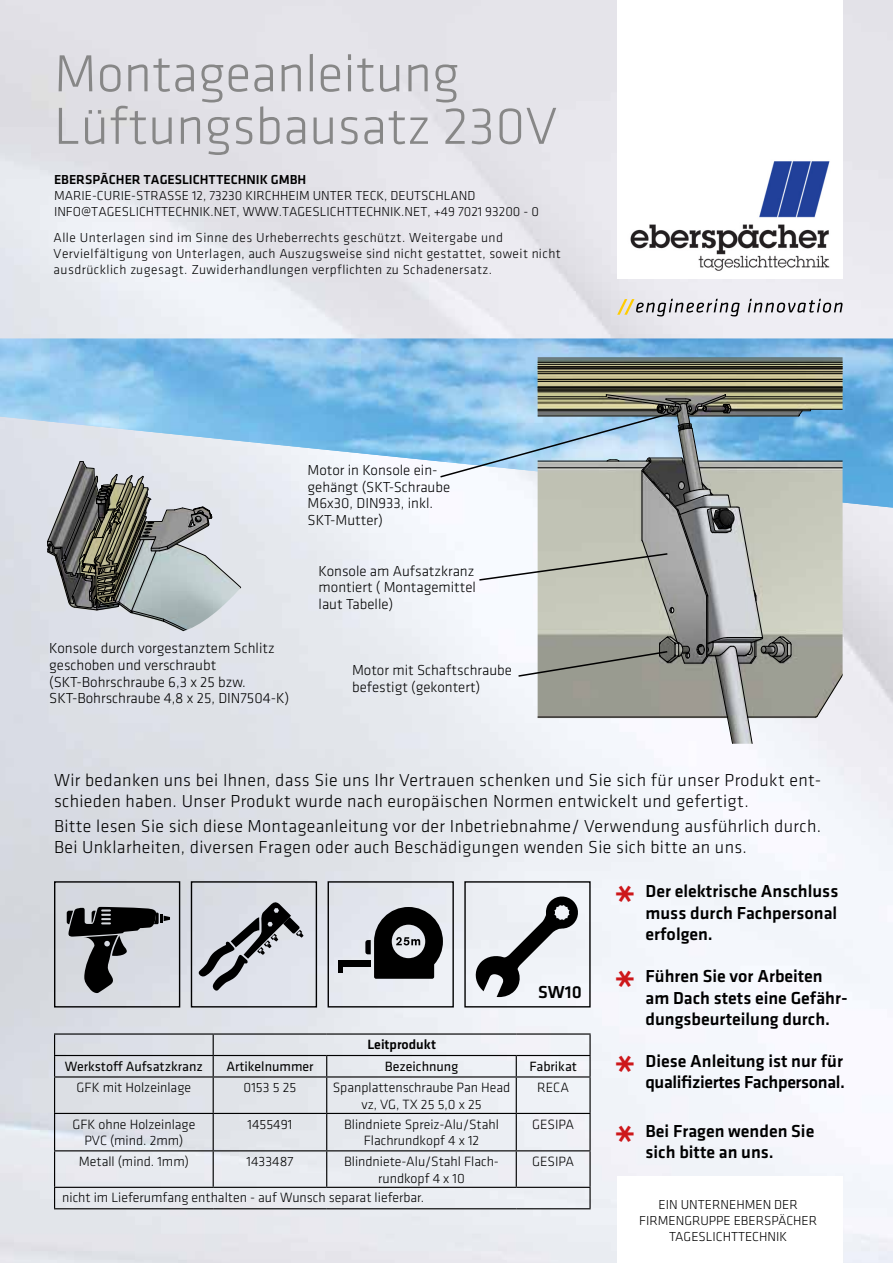
<style>
.page{position:relative;width:893px;height:1263px;background:#fff}
.page>*{position:absolute;margin:0;border:0;box-sizing:border-box;transform-origin:0 0}
.t1{font:300 54px/52.5px "Klavika Basic";color:#878787}
.t2{font:700 45px "Klavika Basic";color:#cd171a}
.t3{font:300 18px/21px "Klavika Basic";letter-spacing:.02em;color:#000}
.t4{font:500 18px/21.6px "Klavika Basic";color:#000}
.t5{font:500 18px/21.6px "Klavika Basic";letter-spacing:-.02em;color:#000}
.t6{font:300 15px/16.8px "Klavika Basic";color:#000}
.t7{font:300 13.95px/16.6px "Klavika Basic";color:#000;text-align:center}
.t8{font:13.95px "Klavika Basic";color:#000}
.t9{font:500 13.95px "Klavika Basic";color:#000}
.t10{font:300 13.5px/16.2px "Klavika Basic";letter-spacing:.035em;color:#000}
.t11{font:300 13.5px/16.2px "Klavika Basic";color:#000;text-align:center}
.t12{font:500 13.5px "Klavika Basic";color:#000}
</style>
<div class="page">
<img style="left:1px;top:0;width:892px;height:1262px">
<img style="left:0;top:339px;width:893px;height:169px">
<div style="left:617px;top:0;width:226px;height:279px;background:#fff"></div>
<svg style="left:617px;top:299px;width:123px;height:17px;background:#c0bdba"></svg>
<svg style="left:748px;top:299px;width:95px;height:14px"></svg>
<div style="left:617px;top:1176px;width:226px;height:87px;background:#fff"></div>
<hr style="left:54px;top:1033px;width:159px;height:1px;background:#000">
<hr style="left:213px;top:1033px;width:114px;height:1px;background:#000">
<hr style="left:327px;top:1033px;width:189px;height:1px;background:#000">
<hr style="left:516px;top:1033px;width:75px;height:1px;background:#000">
<hr style="left:589px;top:1034px;width:2px;height:21px;background:#000">
<hr style="left:54px;top:1055px;width:159px;height:1px;background:#000">
<svg style="left:54px;top:1034px;width:1px;height:42px"></svg>
<hr style="left:213px;top:1055px;width:114px;height:1px;background:#000">
<svg style="left:213px;top:1034px;width:1px;height:42px"></svg>
<hr style="left:327px;top:1055px;width:189px;height:1px;background:#000">
<svg style="left:326px;top:1056px;width:1px;height:20px"></svg>
<hr style="left:516px;top:1055px;width:75px;height:1px;background:#000">
<svg style="left:516px;top:1056px;width:1px;height:20px"></svg>
<hr style="left:589px;top:1056px;width:2px;height:20px;background:#000">
<hr style="left:54px;top:1076px;width:159px;height:1px;background:#000">
<hr style="left:54px;top:1077px;width:1px;height:36px;background:#000">
<hr style="left:213px;top:1076px;width:114px;height:1px;background:#000">
<hr style="left:213px;top:1077px;width:1px;height:36px;background:#000">
<hr style="left:327px;top:1076px;width:189px;height:1px;background:#000">
<hr style="left:326px;top:1077px;width:1px;height:36px;background:#000">
<hr style="left:516px;top:1076px;width:75px;height:1px;background:#000">
<hr style="left:516px;top:1077px;width:1px;height:36px;background:#000">
<hr style="left:589px;top:1077px;width:2px;height:36px;background:#000">
<hr style="left:54px;top:1113px;width:159px;height:1px;background:#000">
<hr style="left:54px;top:1114px;width:1px;height:36px;background:#000">
<hr style="left:213px;top:1113px;width:114px;height:1px;background:#000">
<hr style="left:213px;top:1114px;width:1px;height:36px;background:#000">
<hr style="left:327px;top:1113px;width:189px;height:1px;background:#000">
<hr style="left:326px;top:1114px;width:1px;height:36px;background:#000">
<hr style="left:516px;top:1113px;width:75px;height:1px;background:#000">
<hr style="left:516px;top:1114px;width:1px;height:36px;background:#000">
<hr style="left:589px;top:1114px;width:2px;height:36px;background:#000">
<hr style="left:54px;top:1150px;width:159px;height:1px;background:#000">
<hr style="left:54px;top:1151px;width:1px;height:36px;background:#000">
<hr style="left:213px;top:1150px;width:114px;height:1px;background:#000">
<hr style="left:213px;top:1151px;width:1px;height:36px;background:#000">
<hr style="left:327px;top:1150px;width:189px;height:1px;background:#000">
<hr style="left:326px;top:1151px;width:1px;height:36px;background:#000">
<hr style="left:516px;top:1150px;width:75px;height:1px;background:#000">
<hr style="left:516px;top:1151px;width:1px;height:36px;background:#000">
<hr style="left:589px;top:1151px;width:2px;height:36px;background:#000">
<hr style="left:54px;top:1187px;width:159px;height:1px;background:#000">
<svg style="left:54px;top:1188px;width:1px;height:20px"></svg>
<hr style="left:213px;top:1187px;width:114px;height:1px;background:#000">
<hr style="left:327px;top:1187px;width:189px;height:1px;background:#000">
<hr style="left:516px;top:1187px;width:75px;height:1px;background:#000">
<hr style="left:589px;top:1188px;width:2px;height:20px;background:#000">
<hr style="left:54px;top:1208px;width:159px;height:1px;background:#000">
<hr style="left:213px;top:1208px;width:114px;height:1px;background:#000">
<hr style="left:327px;top:1208px;width:189px;height:1px;background:#000">
<hr style="left:516px;top:1208px;width:75px;height:1px;background:#000">
<svg style="left:67px;top:907px;width:103px;height:86px;background:#84868a"></svg>
<div style="left:54px;top:881px;width:126px;height:126px;border:1px solid #000"></div>
<svg style="left:198px;top:900px;width:106px;height:91px;background:#adafb6"></svg>
<div style="left:191px;top:881px;width:126px;height:126px;border:1px solid #000"></div>
<div style="left:338px;top:960px;width:33px;height:6px;background:#000"></div>
<svg style="left:338px;top:966px;width:4px;height:7px"></svg>
<svg style="left:365px;top:907px;width:78px;height:72px;background:#545557"></svg>
<div style="left:328px;top:881px;width:126px;height:126px;border:1px solid #000"></div>
<svg style="left:474px;top:895px;width:105px;height:102px"></svg>
<div style="left:464px;top:881px;width:127px;height:126px;border:1px solid #000"></div>
<svg style="left:30px;top:452px;width:263px;height:188px;background:#b9bdbf"></svg>
<svg style="left:538px;top:357px;width:305px;height:387px;background:#939b90"></svg>
<svg style="left:815px;top:633px;width:28px;height:111px;background:#bdbdb9"></svg>
<svg style="left:439px;top:394px;width:353px;height:350px"></svg>
<img style="left:630px;top:161px;width:200px;height:110px">
<svg style="left:61px;top:667px;width:10px;height:2px"></svg>
<svg style="left:88px;top:702px;width:17px;height:2px"></svg>
<svg style="left:122px;top:702px;width:19px;height:3px"></svg>
<svg style="left:157px;top:702px;width:6px;height:2px"></svg>
<svg style="left:93px;top:662px;width:8px;height:2px"></svg>
<svg style="left:50px;top:677px;width:36px;height:9px"></svg>
<h1 class="t1" style="left:54px;top:47px;width:505px">Montageanleitung<br>Lüftungsbausatz 230V</h1>
<p class="t12" style="left:54px;top:170px;width:254px">EBERSPÃCHER TAGESLICHTTECHNIK GMBH</p>
<p class="t11" style="left:54px;top:187px;width:486px;text-align:left">MARIE-CURIE-STRASSE 12, 73230 KIRCHHEIM UNTER TECK, DEUTSCHLAND<br>INFO@TAGESLICHTTECHNIK.NET, WWW.TAGESLICHTTECHNIK.NET, +49 7021 93200 - 0</p>
<p class="t10" style="left:54px;top:229px;width:509px">Alle Unterlagen sind im Sinne des Urheberrechts geschützt. Weitergabe und<br>Vervielfältigung von Unterlagen, auch Auszugsweise sind nicht gestattet, soweit nicht ausdrücklich zugesagt. Zuwiderhandlungen verpflichten zu Schadenersatz.</p>
<p class="t6" style="left:308px;top:461px;width:144px">Motor in Konsole ein&shy;gehängt (SKT-Schraube<br>M6x30, DIN933, inkl.<br>SKT-Mutter)</p>
<p class="t6" style="left:49px;top:639px;width:241px">Konsole durch vorgestanztem Schlitz geschoben und verschraubt (SKT-Bohrschraube 6,3 x 25 bzw.<br>SKT-Bohrschraube 4,8 x 25, DIN7504-K)</p>
<p class="t6" style="left:319px;top:562px;width:159px;text-align:justify">Konsole am Aufsatzkranz montiert ( Montagemittel laut Tabelle)</p>
<p class="t6" style="left:352px;top:662px;width:161px">Motor mit Schaftschraube befestigt (gekontert)</p>
<p class="t3" style="left:54px;top:769px;width:769px">Wir bedanken uns bei Ihnen, dass Sie uns Ihr Vertrauen schenken und Sie sich für unser Produkt ent&shy;schieden haben. Unser Produkt wurde nach europäischen Normen entwickelt und gefertigt.</p>
<p class="t3" style="left:54px;top:815px;width:769px">Bitte lesen Sie sich diese Montageanleitung vor der Inbetriebnahme/ Verwendung ausführlich durch.<br>Bei Unklarheiten, diversen Fragen oder auch Beschädigungen wenden Sie sich bitte an uns.</p>
<p class="t9" style="left:367px;top:1035px;width:70px">Leitprodukt</p>
<p class="t4" style="left:538px;top:981px;width:45px">SW10</p>
<p class="t8" style="left:65px;top:1057px;width:139px">Werkstoff Aufsatzkranz</p>
<p class="t8" style="left:226px;top:1057px;width:89px">Artikelnummer</p>
<p class="t8" style="left:385px;top:1057px;width:75px">Bezeichnung</p>
<p class="t8" style="left:529px;top:1057px;width:49px">Fabrikat</p>
<p class="t7" style="left:77px;top:1079px;width:116px">GFK mit Holzeinlage</p>
<p class="t7" style="left:244px;top:1079px;width:54px">0153 5 25</p>
<p class="t7" style="left:333px;top:1079px;width:179px">Spanplattenschraube Pan Head vz, VG, TX 25 5,0 x 25</p>
<p class="t7" style="left:537px;top:1079px;width:33px">RECA</p>
<p class="t7" style="left:72px;top:1115px;width:124px">GFK ohne Holzeinlage<br>PVC (mind. 2mm)</p>
<p class="t7" style="left:248px;top:1115px;width:46px">1455491</p>
<p class="t7" style="left:344px;top:1115px;width:156px">Blindniete Spreiz-Alu/Stahl<br>Flachrundkopf 4 x 12</p>
<p class="t7" style="left:532px;top:1115px;width:43px">GESIPA</p>
<p class="t7" style="left:79px;top:1153px;width:112px">Metall (mind. 1mm)</p>
<p class="t7" style="left:247px;top:1153px;width:48px">1433487</p>
<p class="t7" style="left:344px;top:1153px;width:156px">Blindniete-Alu/Stahl Flach&shy;rundkopf 4 x 10</p>
<p class="t7" style="left:532px;top:1153px;width:43px">GESIPA</p>
<p class="t7" style="left:62px;top:1189px;width:363px">nicht im Lieferumfang enthalten - auf Wunsch separat lieferbar.</p>
<h2 class="t2" style="left:614px;top:870px;width:23px">*</h2>
<p class="t4" style="left:645px;top:880px;width:194px;text-align:justify">Der elektrische Anschluss muss durch Fachpersonal erfolgen.</p>
<h2 class="t2" style="left:614px;top:955px;width:23px">*</h2>
<p class="t4" style="left:645px;top:965px;width:204px">Führen Sie vor Arbeiten am Dach stets eine Gefähr&shy;dungsbeurteilung durch.</p>
<h2 class="t2" style="left:614px;top:1039px;width:23px">*</h2>
<p class="t5" style="left:645px;top:1049px;width:201px">Diese Anleitung ist nur für qualifiziertes Fachpersonal.</p>
<h2 class="t2" style="left:614px;top:1109px;width:23px">*</h2>
<p class="t4" style="left:645px;top:1119px;width:170px">Bei Fragen wenden Sie sich bitte an uns.</p>
<p class="t11" style="left:639px;top:1196px;width:179px">EIN UNTERNEHMEN DER<br>FIRMENGRUPPE EBERSPÄCHER<br>TAGESLICHTTECHNIK</p>
</div>
